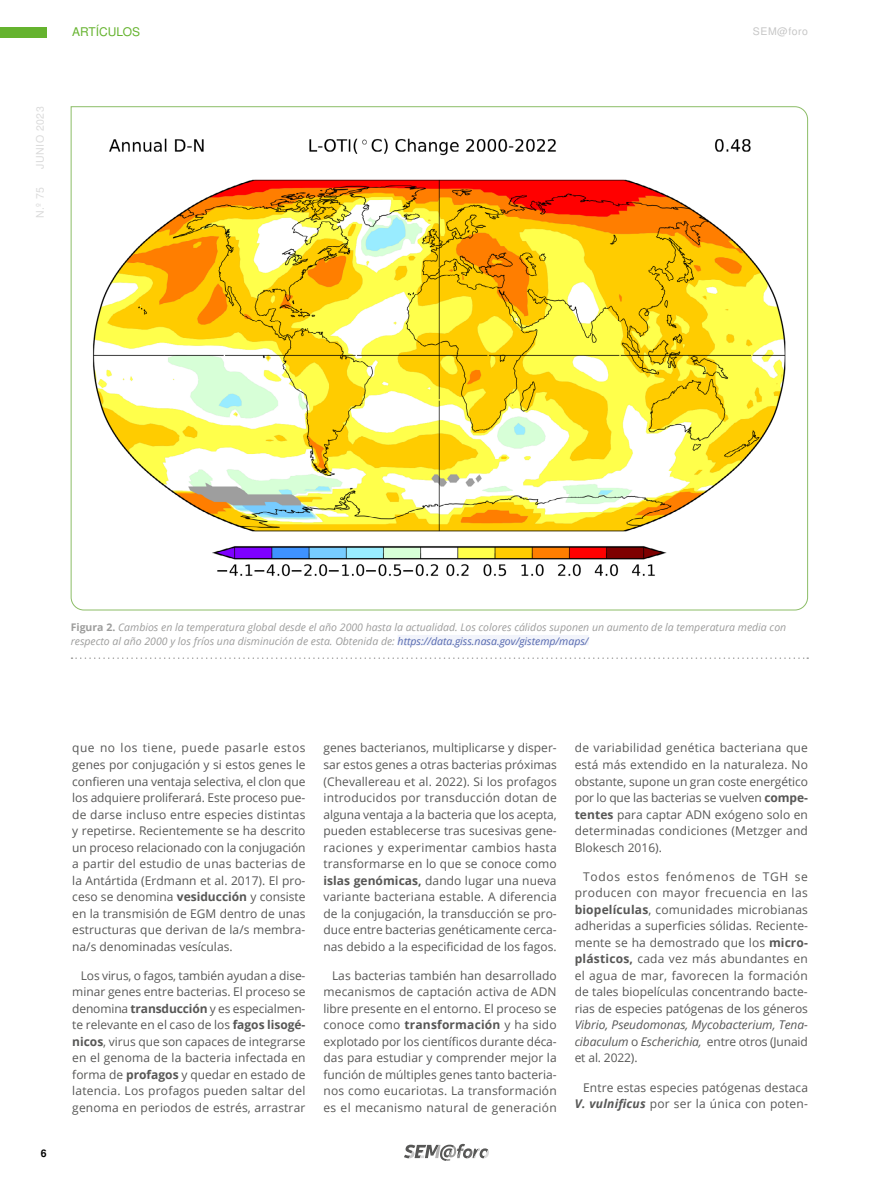
<style>
.page{position:relative;width:893px;height:1191px;background:#fff}
.page>*{position:absolute;margin:0;border:0;box-sizing:border-box;transform-origin:0 0}
.t1{font:12px/16.5px "Open Sans";letter-spacing:.005em;color:#575756;text-align:justify}
.t2{font:italic 12px/16.5px "Open Sans";letter-spacing:-.005em;color:#575756;text-align:justify}
.t3{font:12px "Nimbus San L";color:#65b32e}
.t4{font:italic 10.5px/13.5px "Open Sans";color:#9d9d9c}
.t5{font:10.5px "Nimbus San L";letter-spacing:.05em;color:#dadada}
.t6{font:10.5px "Nimbus San L";letter-spacing:.05em;color:#c6c6c6}
.t7{font:700 10.5px "Nimbus San L";color:#000}
.s1{font-weight:700;font-style:normal}
.s2{color:#5669af}
.s3{font-weight:700}
.s4{font-style:normal}
.s5{font-weight:700;font-style:italic}
</style>
<div class="page">
<div style="left:0;top:28px;width:47px;height:10px;background:#65b32e"></div>
<svg style="left:404px;top:1143px;width:85px;height:18px"></svg>
<svg style="left:70px;top:106px;width:738px;height:505px"></svg>
<svg style="left:71px;top:657px;width:737px;height:2px"></svg>
<div style="left:398px;top:635px;width:191px;height:10px;background:#f2f4fb"></div>
<p class="t5" style="left:33px;top:169px;width:64px;rotate:-90deg">JUNIO 2023</p>
<p class="t5" style="left:33px;top:218px;width:33px;rotate:-90deg">N.º 75</p>
<p class="t3" style="left:72px;top:23px;width:69px">ARTÍCULOS</p>
<p class="t6" style="left:753px;top:24px;width:57px">SEM@foro</p>
<p class="t4" style="left:71px;top:620px;width:717px"><span class="s1">Figura 2.</span> Cambios en la temperatura global desde el año 2000 hasta la actualidad. Los colores cálidos suponen un aumento de la temperatura media con respecto al año 2000 y los fríos una disminución de esta. Obtenida de: <span class="s2">https://data.giss.nasa.gov/gistemp/maps/</span></p>
<p class="t7" style="left:41px;top:1145px;width:7px">6</p>
<p class="t1" style="left:72px;top:739px;width:235px">que no los tiene, puede pasarle estos genes por conjugación y si estos genes le confieren una ventaja selectiva, el clon que los adquiere proliferará. Este proceso pue&shy;de darse incluso entre especies distintas y repetirse. Recientemente se ha descrito un proceso relacionado con la conjugación a partir del estudio de unas bacterias de la Antártida (Erdmann et al. 2017). El pro&shy;ceso se denomina <span class="s3">vesiducción</span> y consiste en la transmisión de EGM dentro de unas estructuras que derivan de la/s membra&shy;na/s denominadas vesículas.</p>
<p class="t1" style="left:72px;top:967px;width:235px;text-indent:9px">Los virus, o fagos, también ayudan a dise&shy;minar genes entre bacterias. El proceso se denomina <span class="s3">transducción</span> y es especialmen&shy;te relevante en el caso de los <span class="s3">fagos lisogé&shy;nicos</span>, virus que son capaces de integrarse en el genoma de la bacteria infectada en forma de <span class="s3">profagos</span> y quedar en estado de latencia. Los profagos pueden saltar del genoma en periodos de estrés, arrastrar</p>
<p class="t1" style="left:323px;top:739px;width:235px">genes bacterianos, multiplicarse y disper&shy;sar estos genes a otras bacterias próximas (Chevallereau et al. 2022). Si los profagos introducidos por transducción dotan de alguna ventaja a la bacteria que los acepta, pueden establecerse tras sucesivas gene&shy;raciones y experimentar cambios hasta transformarse en lo que se conoce como <span class="s3">islas genómicas,</span> dando lugar una nueva variante bacteriana estable. A diferencia de la conjugación, la transducción se pro&shy;duce entre bacterias genéticamente cerca&shy;nas debido a la especificidad de los fagos.</p>
<p class="t1" style="left:323px;top:967px;width:235px;text-indent:9px">Las bacterias también han desarrollado mecanismos de captación activa de ADN libre presente en el entorno. El proceso se conoce como <span class="s3">transformación</span> y ha sido explotado por los científicos durante déca&shy;das para estudiar y comprender mejor la función de múltiples genes tanto bacteria&shy;nos como eucariotas. La transformación es el mecanismo natural de generación</p>
<p class="t1" style="left:575px;top:739px;width:235px">de variabilidad genética bacteriana que está más extendido en la naturaleza. No obstante, supone un gran coste energético por lo que las bacterias se vuelven <span class="s3">compe&shy;tentes</span> para captar ADN exógeno solo en determinadas condiciones (Metzger and Blokesch 2016).</p>
<p class="t1" style="left:575px;top:868px;width:235px;text-indent:9px">Todos estos fenómenos de TGH se producen con mayor frecuencia en las <span class="s3">biopelículas</span>, comunidades microbianas adheridas a superficies sólidas. Reciente&shy;mente se ha demostrado que los <span class="s3">micro&shy;plásticos,</span> cada vez más abundantes en el agua de mar, favorecen la formación de tales biopelículas concentrando bacte&shy;rias de especies patógenas de los géneros</p>
<p class="t2" style="left:575px;top:1016px;width:235px">Vibrio, Pseudomonas, Mycobacterium, Tena&shy;cibaculum <span class="s4">o</span> Escherichia, <span class="s4">entre otros (Junaid et al. 2022).</span></p>
<p class="t1" style="left:575px;top:1078px;width:235px;text-align:right">Entre estas especies patógenas destaca<br><span class="s5">V. vulnificus</span> por ser la única con poten-</p>
</div>
